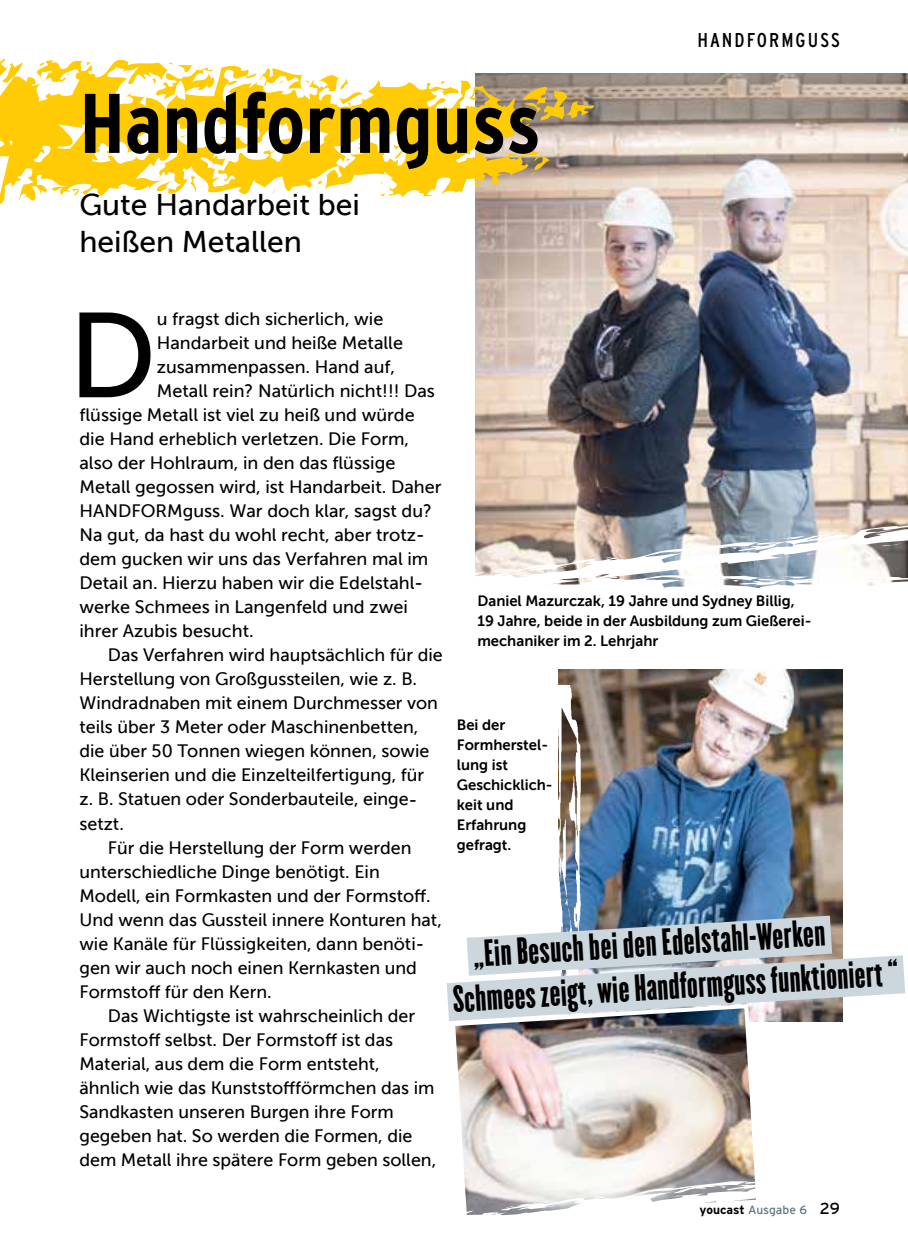
<style>
.page{position:relative;width:908px;height:1248px;background:#fff}
.page>*{position:absolute;margin:0;border:0;box-sizing:border-box;transform-origin:0 0}
.t1{font:120px "Museo Sans 500";color:#000}
.t2{font:700 condensed 84.2px "Interstate";color:#000}
.t3{font:33px/44.2px "Champion HTF Featherweight";color:#000}
.t4{font:30px/37px "Museo Sans 500";color:#000}
.t5{font:condensed 20px "Interstate";letter-spacing:.1em;color:#000}
.t6{font:18px "Museo Sans 500";color:#000}
.t7{font:15px/20px "Museo Sans 700";color:#000}
.t8{font:12px "Interstate";color:#5d7683}
.s1{font-weight:700;color:#000}
.s2{font-size:16px;color:#000}
</style>
<div class="page">
<img style="left:475px;top:74px;width:432px;height:405px">
<svg style="left:0;top:58px;width:538px;height:147px;fill:#ffcb05"></svg>
<svg style="left:519px;top:87px;width:75px;height:51px"></svg>
<svg style="left:526px;top:153px;width:23px;height:22px"></svg>
<svg style="left:440px;top:79px;width:4px;height:5px"></svg>
<svg style="left:339px;top:78px;width:24px;height:29px"></svg>
<svg style="left:380px;top:181px;width:3px;height:4px"></svg>
<svg style="left:305px;top:80px;width:5px;height:3px"></svg>
<svg style="left:379px;top:193px;width:6px;height:3px"></svg>
<svg style="left:345px;top:157px;width:5px;height:4px"></svg>
<svg style="left:279px;top:80px;width:4px;height:3px"></svg>
<svg style="left:314px;top:174px;width:12px;height:10px"></svg>
<svg style="left:270px;top:144px;width:7px;height:4px"></svg>
<svg style="left:219px;top:135px;width:38px;height:17px"></svg>
<svg style="left:272px;top:188px;width:4px;height:6px"></svg>
<svg style="left:168px;top:61px;width:33px;height:12px"></svg>
<svg style="left:191px;top:131px;width:6px;height:8px"></svg>
<svg style="left:152px;top:76px;width:6px;height:9px"></svg>
<svg style="left:181px;top:135px;width:4px;height:3px"></svg>
<svg style="left:186px;top:170px;width:13px;height:22px"></svg>
<svg style="left:156px;top:180px;width:16px;height:12px"></svg>
<svg style="left:86px;top:62px;width:4px;height:6px"></svg>
<svg style="left:138px;top:148px;width:6px;height:4px"></svg>
<svg style="left:66px;top:72px;width:11px;height:3px"></svg>
<svg style="left:39px;top:62px;width:5px;height:4px"></svg>
<svg style="left:69px;top:189px;width:11px;height:7px"></svg>
<img style="left:475px;top:479px;width:432px;height:55px">
<svg style="left:475px;top:534px;width:432px;height:55px"></svg>
<img style="left:558px;top:669px;width:283px;height:225px">
<img style="left:558px;top:685px;width:26px;height:209px">
<img style="left:456px;top:1042px;width:295px;height:75px">
<img style="left:549px;top:894px;width:294px;height:39px">
<svg style="left:446px;top:933px;width:459px;height:109px"></svg>
<svg style="left:461px;top:1117px;width:295px;height:99px"></svg>
<svg style="left:747px;top:1177px;width:9px;height:2px"></svg>
<svg style="left:718px;top:1184px;width:11px;height:4px"></svg>
<svg style="left:729px;top:1208px;width:27px;height:7px"></svg>
<svg style="left:593px;top:1195px;width:8px;height:3px"></svg>
<svg style="left:693px;top:1206px;width:12px;height:2px"></svg>
<svg style="left:556px;top:1202px;width:10px;height:2px"></svg>
<svg style="left:505px;top:1205px;width:11px;height:6px"></svg>
<h2 class="t2" style="left:79px;top:76px;width:463px">Handformguss</h2>
<h3 class="t4" style="left:79px;top:186px;width:282px">Gute Handarbeit bei heißen Metallen</h3>
<p class="t5" style="left:697px;top:29px;width:144px">HANDFORMGUSS</p>
<h1 class="t1" style="left:68px;top:290px;width:90px">D</h1>
<p class="t6" style="left:157px;top:309px;width:228px">u fragst dich sicherlich, wie</p>
<p class="t6" style="left:157px;top:333px;width:248px">Handarbeit und heiße Metalle</p>
<p class="t6" style="left:157px;top:357px;width:240px">zusammenpassen. Hand auf,</p>
<p class="t6" style="left:157px;top:381px;width:279px">Metall rein? Natürlich nicht!!! Das</p>
<p class="t6" style="left:79px;top:405px;width:336px">flüssige Metall ist viel zu heiß und würde</p>
<p class="t6" style="left:79px;top:429px;width:331px">die Hand erheblich verletzen. Die Form,</p>
<p class="t6" style="left:79px;top:453px;width:317px">also der Hohlraum, in den das flüssige</p>
<p class="t6" style="left:79px;top:477px;width:363px">Metall gegossen wird, ist Handarbeit. Daher</p>
<p class="t6" style="left:79px;top:501px;width:354px">HANDFORMguss. War doch klar, sagst du?</p>
<p class="t6" style="left:79px;top:525px;width:346px">Na gut, da hast du wohl recht, aber trotz-</p>
<p class="t6" style="left:79px;top:549px;width:350px">dem gucken wir uns das Verfahren mal im</p>
<p class="t6" style="left:79px;top:573px;width:345px">Detail an. Hierzu haben wir die Edelstahl-</p>
<p class="t6" style="left:79px;top:597px;width:330px">werke Schmees in Langenfeld und zwei</p>
<p class="t6" style="left:79px;top:621px;width:176px">ihrer Azubis besucht.</p>
<p class="t6" style="left:108px;top:645px;width:336px">Das Verfahren wird hauptsächlich für die</p>
<p class="t6" style="left:79px;top:669px;width:339px">Herstellung von Großgussteilen, wie z. B.</p>
<p class="t6" style="left:79px;top:693px;width:360px">Windradnaben mit einem Durchmesser von</p>
<p class="t6" style="left:79px;top:717px;width:340px">teils über 3 Meter oder Maschinenbetten,</p>
<p class="t6" style="left:79px;top:741px;width:351px">die über 50 Tonnen wiegen können, sowie</p>
<p class="t6" style="left:79px;top:765px;width:346px">Kleinserien und die Einzelteilfertigung, für</p>
<p class="t6" style="left:79px;top:789px;width:339px">z. B. Statuen oder Sonderbauteile, einge-</p>
<p class="t6" style="left:79px;top:813px;width:46px">setzt.</p>
<p class="t6" style="left:108px;top:837px;width:305px">Für die Herstellung der Form werden</p>
<p class="t6" style="left:79px;top:861px;width:302px">unterschiedliche Dinge benötigt. Ein</p>
<p class="t6" style="left:79px;top:885px;width:352px">Modell, ein Formkasten und der Formstoff.</p>
<p class="t6" style="left:79px;top:909px;width:364px">Und wenn das Gussteil innere Konturen hat,</p>
<p class="t6" style="left:79px;top:933px;width:346px">wie Kanäle für Flüssigkeiten, dann benöti-</p>
<p class="t6" style="left:79px;top:957px;width:339px">gen wir auch noch einen Kernkasten und</p>
<p class="t6" style="left:79px;top:981px;width:194px">Formstoff für den Kern.</p>
<p class="t6" style="left:108px;top:1005px;width:308px">Das Wichtigste ist wahrscheinlich der</p>
<p class="t6" style="left:79px;top:1029px;width:315px">Formstoff selbst. Der Formstoff ist das</p>
<p class="t6" style="left:79px;top:1053px;width:302px">Material, aus dem die Form entsteht,</p>
<p class="t6" style="left:79px;top:1077px;width:356px">ähnlich wie das Kunststoffförmchen das im</p>
<p class="t6" style="left:79px;top:1101px;width:316px">Sandkasten unseren Burgen ihre Form</p>
<p class="t6" style="left:79px;top:1125px;width:334px">gegeben hat. So werden die Formen, die</p>
<p class="t6" style="left:79px;top:1149px;width:358px">dem Metall ihre spätere Form geben sollen,</p>
<p class="t7" style="left:477px;top:590px;width:335px">Daniel Mazurczak, 19 Jahre und Sydney Billig,<br>19 Jahre, beide in der Ausbildung zum Gießerei&shy;mechaniker im 2. Lehrjahr</p>
<p class="t7" style="left:456px;top:714px;width:97px">Bei der<br>Formherstel&shy;lung ist<br>Geschicklich&shy;keit und<br>Erfahrung gefragt.</p>
<h3 class="t3" style="left:448px;top:936px;width:447px;text-indent:23px;rotate:-4deg">„Ein Besuch bei den Edelstahl-Werken<br>Schmees zeigt, wie Handformguss funktioniert “</h3>
<p class="t8" style="left:699px;top:1202px;width:142px"><span class="s1">youcast</span> Ausgabe 6 <span class="s2">29</span></p>
</div>
